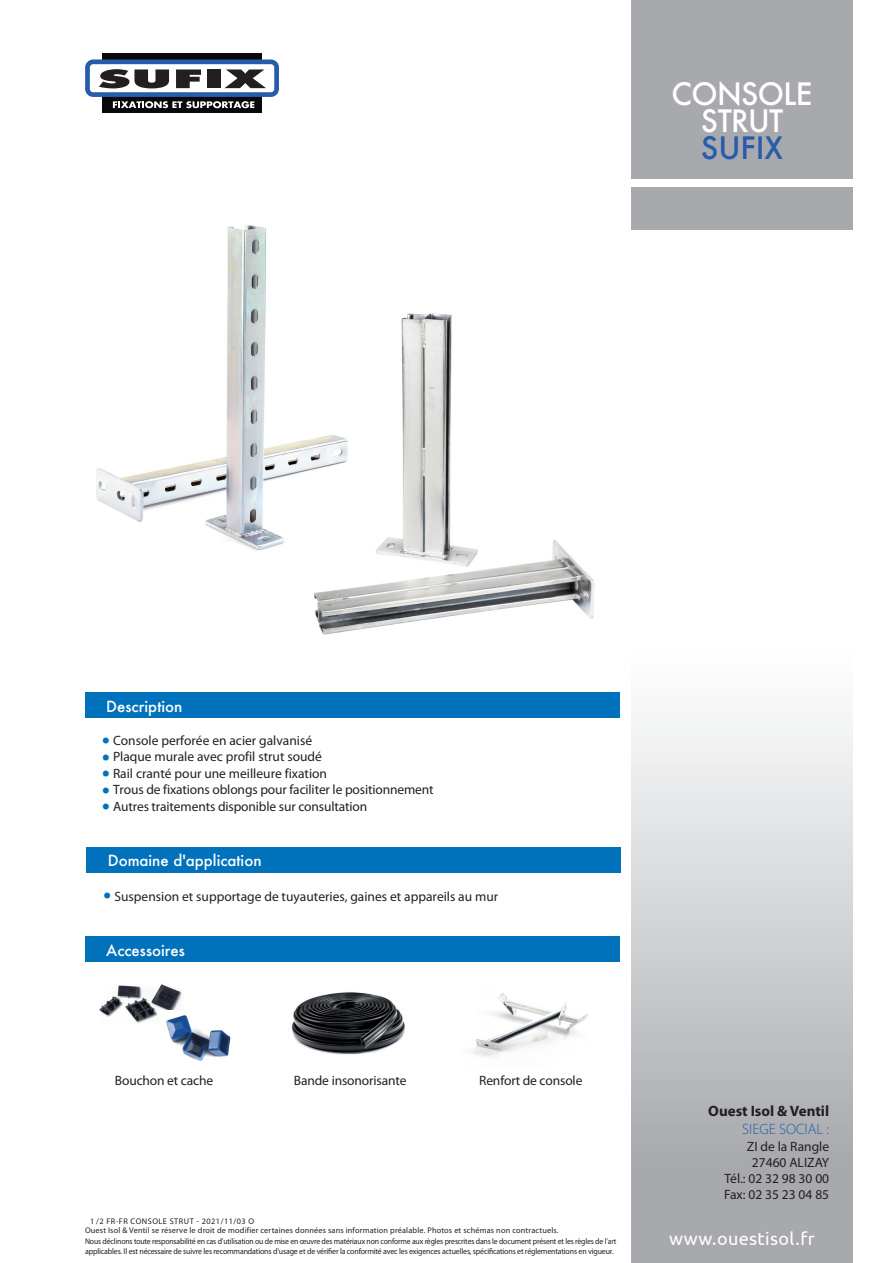
<style>
.page{position:relative;width:893px;height:1263px;background:#fff}
.page>*{position:absolute;margin:0;border:0;box-sizing:border-box;transform-origin:0 0}
.t1{font:500 30px "Futura";letter-spacing:-.02em;color:#fff}
.t2{font:500 30px "Futura";color:#275caa}
.t3{font:18px "Ubuntu";letter-spacing:.02em;color:#fff}
.t4{font:500 15px "Futura";color:#fff}
.t5{font:700 15px "Myriad Pro";color:#231f20}
.t6{font:300 15px "Myriad Pro";color:#275caa}
.t7{font:13.5px/16.2px "Myriad Pro";color:#231f20;text-align:right}
.t8{font:8.25px "Myriad Pro";letter-spacing:-.02em;color:#231f20;scale:.96 1}
.t9{font:8.25px "Myriad Pro";letter-spacing:-.02em;color:#231f20;scale:.94 1}
.t10{font:8.25px "Myriad Pro";letter-spacing:.02em;color:#231f20}
.t11{font:8.25px "Myriad Pro";letter-spacing:.06em;color:#231f20}
.s1{font-weight:900;font-size:21px;color:#0072bc}
</style>
<div class="page">
<div style="left:631px;top:1216px;width:222px;height:47px;background:#a8a9ad"></div>
<div style="left:631px;top:0;width:222px;height:179px;background:#a8a9ad"></div>
<div style="left:631px;top:187px;width:222px;height:43px;background:#a8a9ad"></div>
<div style="left:103px;top:53px;width:159px;height:60px;background:#08080d"></div>
<svg style="left:85px;top:59px;width:194px;height:49px"></svg>
<div style="left:631px;top:604px;width:222px;height:616px;background:linear-gradient(to bottom,#fff,#a2a3a7)"></div>
<div style="left:85px;top:693px;width:534px;height:25px;background:#0072bc"></div>
<div style="left:87px;top:847px;width:534px;height:26px;background:#0072bc"></div>
<img style="left:314px;top:313px;width:281px;height:322px">
<img style="left:96px;top:225px;width:271px;height:347px">
<div style="left:85px;top:936px;width:534px;height:26px;background:#0072bc"></div>
<img style="left:99px;top:984px;width:83px;height:39px">
<img style="left:161px;top:1010px;width:70px;height:51px">
<img style="left:291px;top:992px;width:114px;height:63px">
<img style="left:472px;top:993px;width:116px;height:64px">
<p class="t1" style="left:671px;top:73px;width:143px">CONSOLE</p>
<p class="t1" style="left:701px;top:100px;width:84px">STRUT</p>
<p class="t2" style="left:701px;top:127px;width:84px">SUFIX</p>
<p class="t4" style="left:106px;top:696px;width:78px">Description</p>
<p class="t7" style="left:102px;top:732px;width:212px"><span class="s1">•</span> Console perforée en acier galvanisé</p>
<p class="t7" style="left:102px;top:748px;width:221px"><span class="s1">•</span> Plaque murale avec profil strut soudé</p>
<p class="t7" style="left:102px;top:765px;width:227px"><span class="s1">•</span> Rail cranté pour une meilleure fixation</p>
<p class="t7" style="left:102px;top:781px;width:333px"><span class="s1">•</span> Trous de fixations oblongs pour faciliter le positionnement</p>
<p class="t7" style="left:102px;top:798px;width:267px"><span class="s1">•</span> Autres traitements disponible sur consultation</p>
<p class="t4" style="left:108px;top:850px;width:155px">Domaine d'application</p>
<p class="t7" style="left:104px;top:888px;width:396px"><span class="s1">•</span> Suspension et supportage de tuyauteries, gaines et appareils au mur</p>
<p class="t4" style="left:106px;top:940px;width:80px">Accessoires</p>
<p class="t7" style="left:115px;top:1072px;width:100px">Bouchon et cache</p>
<p class="t7" style="left:294px;top:1072px;width:114px">Bande insonorisante</p>
<p class="t7" style="left:479px;top:1072px;width:105px">Renfort de console</p>
<p class="t5" style="left:708px;top:1101px;width:123px">Ouest Isol &amp; Ventil</p>
<p class="t6" style="left:742px;top:1120px;width:88px">SIEGE SOCIAL :</p>
<p class="t7" style="left:724px;top:1138px;width:107px">ZI de la Rangle<br>27460 ALIZAY<br>Tél.: 02 32 98 30 00<br>Fax: 02 35 23 04 85</p>
<p class="t11" style="left:90px;top:1216px;width:166px">1/2 FR-FR CONSOLE STRUT - 2021/11/03 O</p>
<p class="t9" style="left:85px;top:1236px;width:567px">Nous déclinons toute responsabilité en cas d’utilisation ou de mise en œuvre des matériaux non conforme aux règles prescrites dans le document présent et les règles de l’art</p>
<h2 class="t3" style="left:669px;top:1228px;width:147px">www.ouestisol.fr</h2>
<p class="t8" style="left:85px;top:1246px;width:552px">applicables. Il est nécessaire de suivre les recommandations d’usage et de vérifier la conformité avec les exigences actuelles, spécifications et réglementations en vigueur.</p>
<p class="t10" style="left:85px;top:1225px;width:475px">Ouest Isol &amp; Ventil se réserve le droit de modifier certaines données sans information préalable. Photos et schémas non contractuels.</p>
</div>
